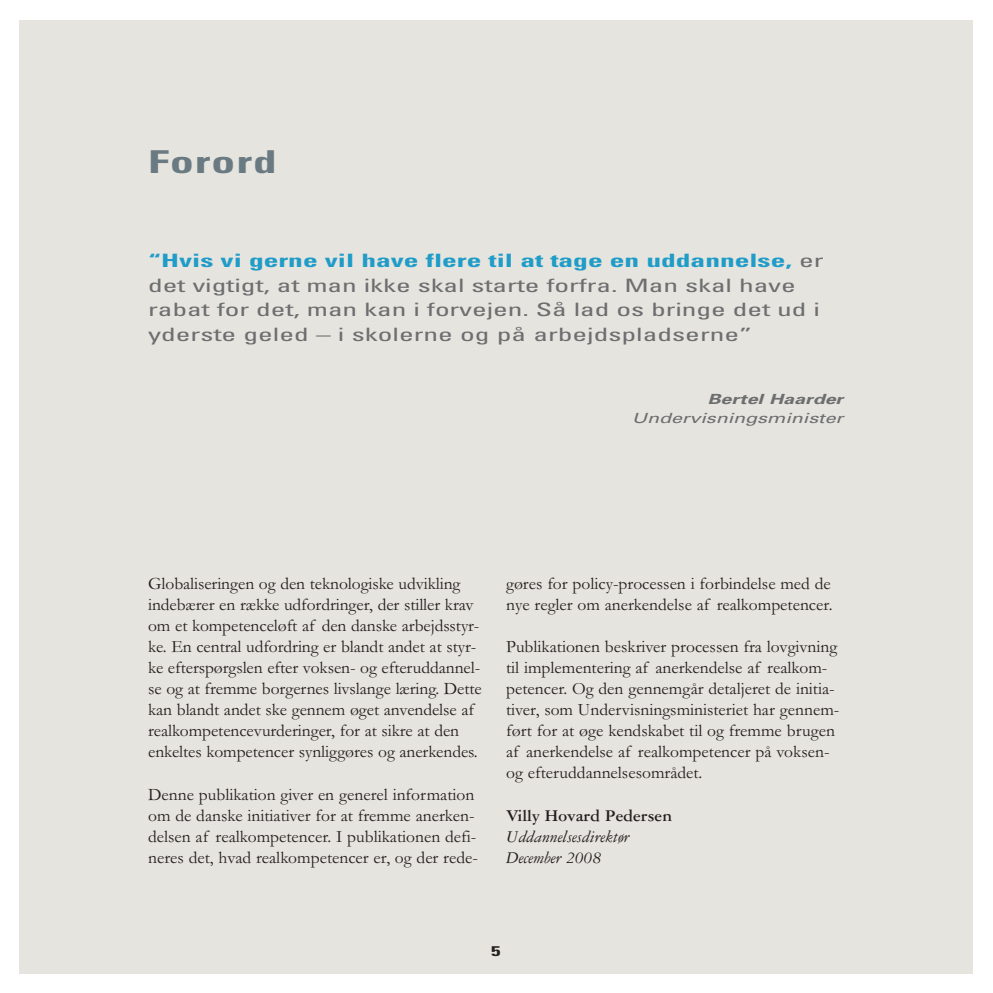
<style>
.page{position:relative;width:993px;height:993px;background:#fff}
.page>*{position:absolute;margin:0;border:0;box-sizing:border-box;transform-origin:0 0}
.t1{font:700 condensed 31.5px "Univers";letter-spacing:.02em;color:#6a7a83;scale:1.5 1}
.t2{font:condensed 18.38px/24.5px "Univers";letter-spacing:-.005em;color:#6d6e70;scale:1.6 1}
.t3{font:17.5px/21px "Garamond";color:#231f20}
.t4{font:italic 17.5px/21px "Garamond Three";color:#231f20}
.t5{font:700 17.5px "Garamond Three";color:#231f20}
.t6{font:italic 14px "Univers";color:#6d6e70;scale:1.4 1}
.t7{font:italic 700 14px "Univers";color:#6d6e70;scale:1.4 1}
.t8{font:700 condensed 14px "Univers";color:#231f20;scale:1.5 1}
.s1{font-weight:700;color:#1f9cc8}
</style>
<div class="page">
<div style="left:19px;top:21px;width:952px;height:952px;background:#e6e4de"></div>
<h1 class="t1" style="left:148px;top:150px;width:87px">Forord</h1>
<p class="t2" style="left:148px;top:250px;width:423px"><span class="s1">“Hvis vi gerne vil have flere til at tage en uddannelse,</span> er det vigtigt, at man ikke skal starte forfra. Man skal have rabat for det, man kan i forvejen. Så lad os bringe det ud i yderste geled – i skolerne og på arbejdspladserne”</p>
<p class="t7" style="left:707px;top:393px;width:101px">Bertel Haarder</p>
<p class="t6" style="left:631px;top:413px;width:155px">Undervisningsminister</p>
<p class="t3" style="left:148px;top:575px;width:335px">Globaliseringen og den teknologiske udvikling indebærer en række udfordringer, der stiller krav om et kompetenceløft af den danske arbejdsstyr&shy;ke. En central udfordring er blandt andet at styr&shy;ke efterspørgslen efter voksen- og efteruddannel&shy;se og at fremme borgernes livslange læring. Dette kan blandt andet ske gennem øget anvendelse af realkompetencevurderinger, for at sikre at den enkeltes kompetencer synliggøres og anerkendes.</p>
<p class="t3" style="left:148px;top:785px;width:331px">Denne publikation giver en generel information om de danske initiativer for at fremme anerken&shy;delsen af realkompetencer. I publikationen defi&shy;neres det, hvad realkompetencer er, og der rede-</p>
<p class="t3" style="left:506px;top:575px;width:328px">gøres for policy-processen i forbindelse med de nye regler om anerkendelse af realkompetencer.</p>
<p class="t3" style="left:506px;top:638px;width:334px">Publikationen beskriver processen fra lovgivning til implementering af anerkendelse af realkom&shy;petencer. Og den gennemgår detaljeret de initia&shy;tiver, som Undervisningsministeriet har gennem&shy;ført for at øge kendskabet til og fremme brugen af anerkendelse af realkompetencer på voksen&shy;og efteruddannelsesområdet.</p>
<p class="t5" style="left:506px;top:808px;width:167px">Villy Hovard Pedersen</p>
<p class="t4" style="left:506px;top:826px;width:125px">Uddannelsesdirektør<br>December 2008</p>
<p class="t8" style="left:491px;top:945px;width:8px">5</p>
</div>
